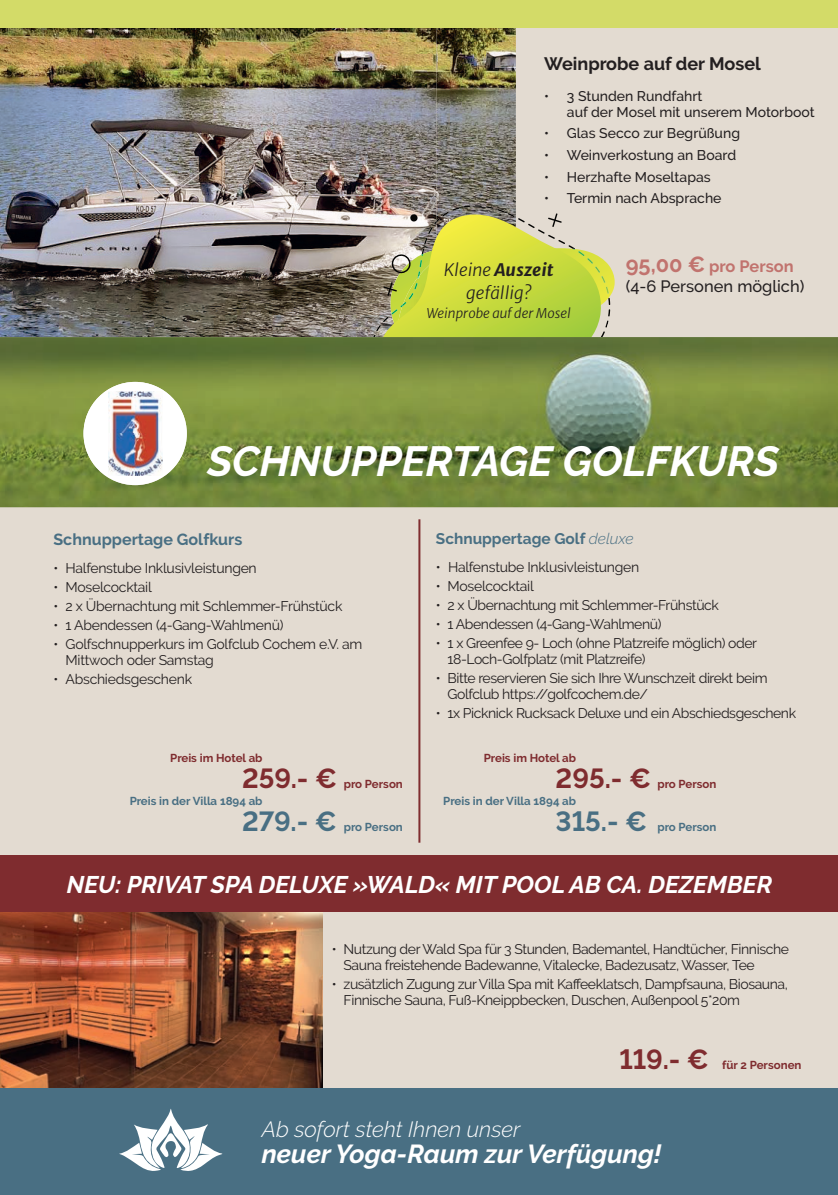
<style>
.page{position:relative;width:838px;height:1195px;background:#fff}
.page>*{position:absolute;margin:0;border:0;box-sizing:border-box;transform-origin:0 0}
.t1{font:italic 700 42px "Raleway";color:#fff}
.t2{font:700 27.4px "Raleway";color:#7f2c2f}
.t3{font:700 27.4px "Raleway";color:#496f83}
.t4{font:italic 700 26px "Raleway";color:#fff}
.t5{font:italic 700 24px "Raleway";color:#fff}
.t6{font:italic 300 22px "Raleway";color:#fff}
.t7{font:700 18px "Raleway";color:#231f20}
.t8{font:italic 300 17.2px/22.8px "Merriweather Sans";letter-spacing:.005em;color:#231f20;text-align:center}
.t9{font:500 16.4px/19.6px "Raleway";color:#231f20}
.t10{font:700 16px "Raleway";color:#496f83}
.t11{font:700 15.4px "Raleway";color:#496f83}
.t12{font:14px/16px "Raleway";letter-spacing:-.03em;color:#231f20}
.t13{font:500 14px/16px "Raleway";color:#231f20}
.t14{font:italic 300 13.4px "Merriweather Sans";color:#231f20}
.t15{font:700 11.4px "Raleway";color:#496f83}
.t16{font:700 11.4px "Raleway";color:#7f2c2f}
.s1{font-weight:700}
.s2{font-weight:700;font-size:21.8px;color:#c1736e}
.s3{font-weight:700;color:#c1736e}
.s4{font-weight:300;font-style:italic}
</style>
<div class="page">
<div style="left:0;top:468px;width:837px;height:726px;background:#e3dbd1"></div>
<img style="left:0;top:911px;width:323px;height:177px">
<div style="left:0;top:854px;width:837px;height:57px;background:#7f2c2f"></div>
<div style="left:0;top:1088px;width:837px;height:106px;background:#496f83"></div>
<div style="left:436px;top:28px;width:401px;height:326px;background:#e3dbd1"></div>
<img style="left:0;top:28px;width:436px;height:309px">
<img style="left:436px;top:28px;width:79px;height:185px">
<div style="left:0;top:0;width:837px;height:28px;background:#d3db68"></div>
<img style="left:442px;top:205px;width:72px;height:8px">
<svg style="left:373px;top:213px;width:241px;height:124px;background:#c7d160"></svg>
<img style="left:0;top:337px;width:837px;height:170px">
<hr style="left:418px;top:519px;width:2px;height:323px;background:#7f2c2f">
<div style="left:83px;top:382px;width:104px;height:103px;background:#fff;border-radius:50%"></div>
<img style="left:108px;top:391px;width:54px;height:85px">
<svg style="left:119px;top:1109px;width:103px;height:62px"></svg>
<p class="t7" style="left:544px;top:54px;width:218px">Weinprobe auf der Mosel</p>
<p class="t13" style="left:566px;top:88px;width:249px;text-indent:-23px">• 3 Stunden Rundfahrt<br>auf der Mosel mit unserem Motorboot</p>
<p class="t13" style="left:544px;top:125px;width:197px">• Glas Secco zur Begrüßung</p>
<p class="t13" style="left:544px;top:147px;width:193px">• Weinverkostung an Board</p>
<p class="t13" style="left:544px;top:169px;width:168px">• Herzhafte Moseltapas</p>
<p class="t13" style="left:544px;top:190px;width:179px">• Termin nach Absprache</p>
<p class="t8" style="left:443px;top:257px;width:111px">Kleine <span class="s1">Auszeit </span>gefällig?</p>
<p class="t14" style="left:426px;top:300px;width:146px">Weinprobe auf der Mosel</p>
<p class="t9" style="left:625px;top:256px;width:180px"><span class="s2">95,00 €</span> <span class="s3">pro Person </span>(4-6 Personen möglich)</p>
<h1 class="t1" style="left:207px;top:437px;width:573px">SCHNUPPERTAGE GOLFKURS</h1>
<p class="t10" style="left:53px;top:530px;width:190px">Schnuppertage Golfkurs</p>
<p class="t12" style="left:53px;top:560px;width:205px">• Halfenstube Inklusivleistungen</p>
<p class="t12" style="left:53px;top:579px;width:100px">• Moselcocktail</p>
<p class="t12" style="left:53px;top:598px;width:290px">• 2 x Übernachtung mit Schlemmer-Frühstück</p>
<p class="t12" style="left:53px;top:617px;width:231px">• 1 Abendessen (4-Gang-Wahlmenü)</p>
<p class="t12" style="left:66px;top:636px;width:298px;text-indent:-12px">• Golfschnupperkurs im Golfclub Cochem e.V. am<br>Mittwoch oder Samstag</p>
<p class="t12" style="left:53px;top:671px;width:140px">• Abschiedsgeschenk</p>
<p class="t11" style="left:436px;top:530px;width:199px">Schnuppertage Golf <span class="s4">deluxe</span></p>
<p class="t12" style="left:436px;top:559px;width:205px">• Halfenstube Inklusivleistungen</p>
<p class="t12" style="left:436px;top:578px;width:99px">• Moselcocktail</p>
<p class="t12" style="left:436px;top:597px;width:284px">• 2 x Übernachtung mit Schlemmer-Frühstück</p>
<p class="t12" style="left:436px;top:616px;width:227px">• 1 Abendessen (4-Gang-Wahlmenü)</p>
<p class="t12" style="left:447px;top:635px;width:311px;text-indent:-12px">• 1 x Greenfee 9- Loch (ohne Platzreife möglich) oder<br>18-Loch-Golfplatz (mit Platzreife)</p>
<p class="t12" style="left:447px;top:669px;width:321px;text-indent:-12px">• Bitte reservieren Sie sich Ihre Wunschzeit direkt beim<br>Golfclub https://golfcochem.de/</p>
<p class="t12" style="left:436px;top:704px;width:361px">• 1x Picknick Rucksack Deluxe und ein Abschiedsgeschenk</p>
<p class="t16" style="left:170px;top:751px;width:94px">Preis im Hotel ab</p>
<p class="t16" style="left:483px;top:751px;width:94px">Preis im Hotel ab</p>
<h2 class="t2" style="left:242px;top:762px;width:96px">259.- €</h2>
<p class="t16" style="left:343px;top:777px;width:61px">pro Person</p>
<h2 class="t2" style="left:555px;top:762px;width:97px">295.- €</h2>
<p class="t16" style="left:657px;top:777px;width:61px">pro Person</p>
<p class="t15" style="left:130px;top:794px;width:134px">Preis in der Villa 1894 ab</p>
<p class="t15" style="left:443px;top:794px;width:134px">Preis in der Villa 1894 ab</p>
<h2 class="t3" style="left:242px;top:805px;width:96px">279.- €</h2>
<p class="t15" style="left:343px;top:820px;width:61px">pro Person</p>
<h2 class="t3" style="left:555px;top:805px;width:93px">315.- €</h2>
<p class="t15" style="left:657px;top:820px;width:61px">pro Person</p>
<h3 class="t5" style="left:67px;top:870px;width:706px">NEU: PRIVAT SPA DELUXE »WALD« MIT POOL AB CA. DEZEMBER</h3>
<p class="t12" style="left:343px;top:941px;width:447px;text-indent:-12px">• Nutzung der Wald Spa für 3 Stunden, Bademantel, Handtücher, Finnische<br>Sauna freistehende Badewanne, Vitalecke, Badezusatz, Wasser, Tee</p>
<p class="t12" style="left:343px;top:976px;width:446px;text-indent:-12px">• zusätzlich Zugung zur Villa Spa mit Kaffeeklatsch, Dampfsauna, Biosauna,<br>Finnische Sauna, Fuß-Kneippbecken, Duschen, Außenpool 5*20m</p>
<h2 class="t2" style="left:619px;top:1043px;width:91px">119.- €</h2>
<p class="t16" style="left:722px;top:1058px;width:81px">für 2 Personen</p>
<h3 class="t6" style="left:262px;top:1116px;width:260px">Ab sofort steht Ihnen unser</h3>
<h3 class="t4" style="left:262px;top:1138px;width:401px">neuer Yoga-Raum zur Verfügung!</h3>
</div>
